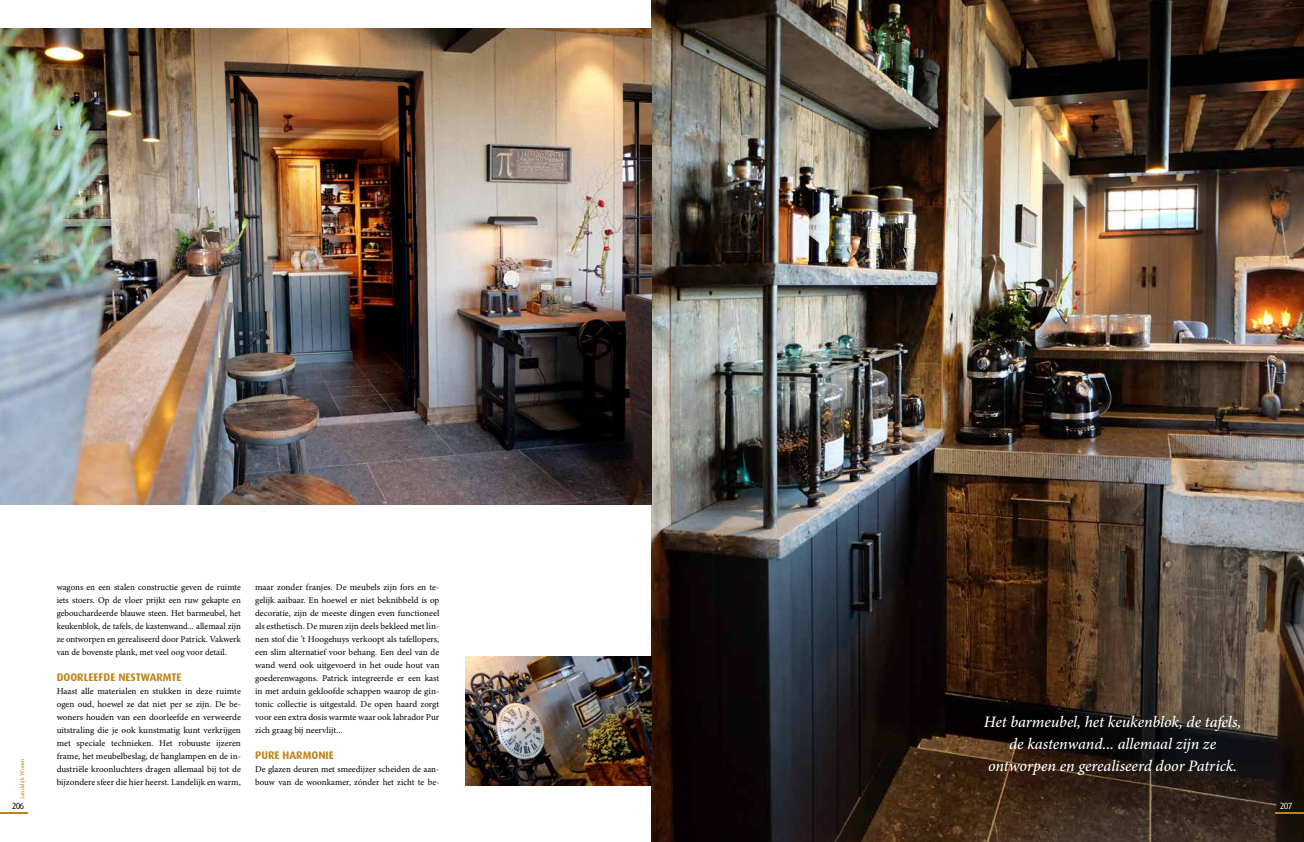
<style>
.page{position:relative;width:1304px;height:842px;background:#fff}
.page>*{position:absolute;margin:0;border:0;box-sizing:border-box;transform-origin:0 0}
.t1{font:italic 500 16px/22px "Minion Pro";letter-spacing:-.005em;color:#fff;text-align:center}
.t2{font:700 11px "Dax";color:#be8216}
.t3{font:9px/13px "Minion Pro";color:#000;text-align:justify}
.t4{font:9px "Dax";color:#000}
.t5{font:9px "Dax";color:#fff}
.t6{font:6px "Minion Pro";letter-spacing:-.005em;color:#be8216}
</style>
<div class="page">
<hr style="left:0;top:812px;width:28px;height:2px;background:#be8216">
<img style="left:652px;top:0;width:652px;height:842px">
<hr style="left:1276px;top:812px;width:28px;height:2px;background:#be8216">
<img style="left:0;top:28px;width:652px;height:477px">
<img style="left:466px;top:656px;width:186px;height:129px">
<p class="t6" style="left:18px;top:799px;width:43px;rotate:-90deg">Landelijk Wonen</p>
<p class="t4" style="left:12px;top:801px;width:14px">206</p>
<p class="t3" style="left:57px;top:581px;width:186px">wagons en een stalen constructie geven de ruimte iets stoers. Op de vloer prijkt een ruw gekapte en gebouchardeerde blauwe steen. Het barmeubel, het keukenblok, de tafels, de kastenwand... allemaal zijn ze ontworpen en gerealiseerd door Patrick. Vakwerk van de bovenste plank, met veel oog voor detail.</p>
<p class="t2" style="left:57px;top:671px;width:126px">DOORLEEFDE NESTWARMTE</p>
<p class="t3" style="left:57px;top:685px;width:186px">Haast alle materialen en stukken in deze ruimte ogen oud, hoewel ze dat niet per se zijn. De be&shy;woners houden van een doorleefde en verweerde uitstraling die je ook kunstmatig kunt verkrijgen met speciale technieken. Het robuuste ijzeren frame, het meubelbeslag, de hanglampen en de in&shy;dustriële kroonluchters dragen allemaal bij tot de bijzondere sfeer die hier heerst. Landelijk en warm,</p>
<p class="t3" style="left:255px;top:581px;width:186px">maar zonder franjes. De meubels zijn fors en te&shy;gelijk aaibaar. En hoewel er niet beknibbeld is op decoratie, zijn de meeste dingen even functioneel als esthetisch. De muren zijn deels bekleed met lin&shy;nen stof die ’t Hoogehuys verkoopt als tafellopers, een slim alternatief voor behang. Een deel van de wand werd ook uitgevoerd in het oude hout van goederenwagons. Patrick integreerde er een kast in met arduin gekloofde schappen waarop de gin&shy;tonic collectie is uitgestald. De open haard zorgt voor een extra dosis warmte waar ook labrador Pur zich graag bij neervlijt...</p>
<p class="t2" style="left:255px;top:749px;width:80px">PURE HARMONIE</p>
<p class="t3" style="left:255px;top:763px;width:186px">De glazen deuren met smeedijzer scheiden de aan&shy;bouw van de woonkamer, zónder het zicht te be-</p>
<h1 class="t1" style="left:984px;top:710px;width:259px">Het barmeubel, het keukenblok, de tafels, de kastenwand... allemaal zijn ze ontworpen en gerealiseerd door Patrick.</h1>
<p class="t5" style="left:1280px;top:801px;width:14px">207</p>
</div>
